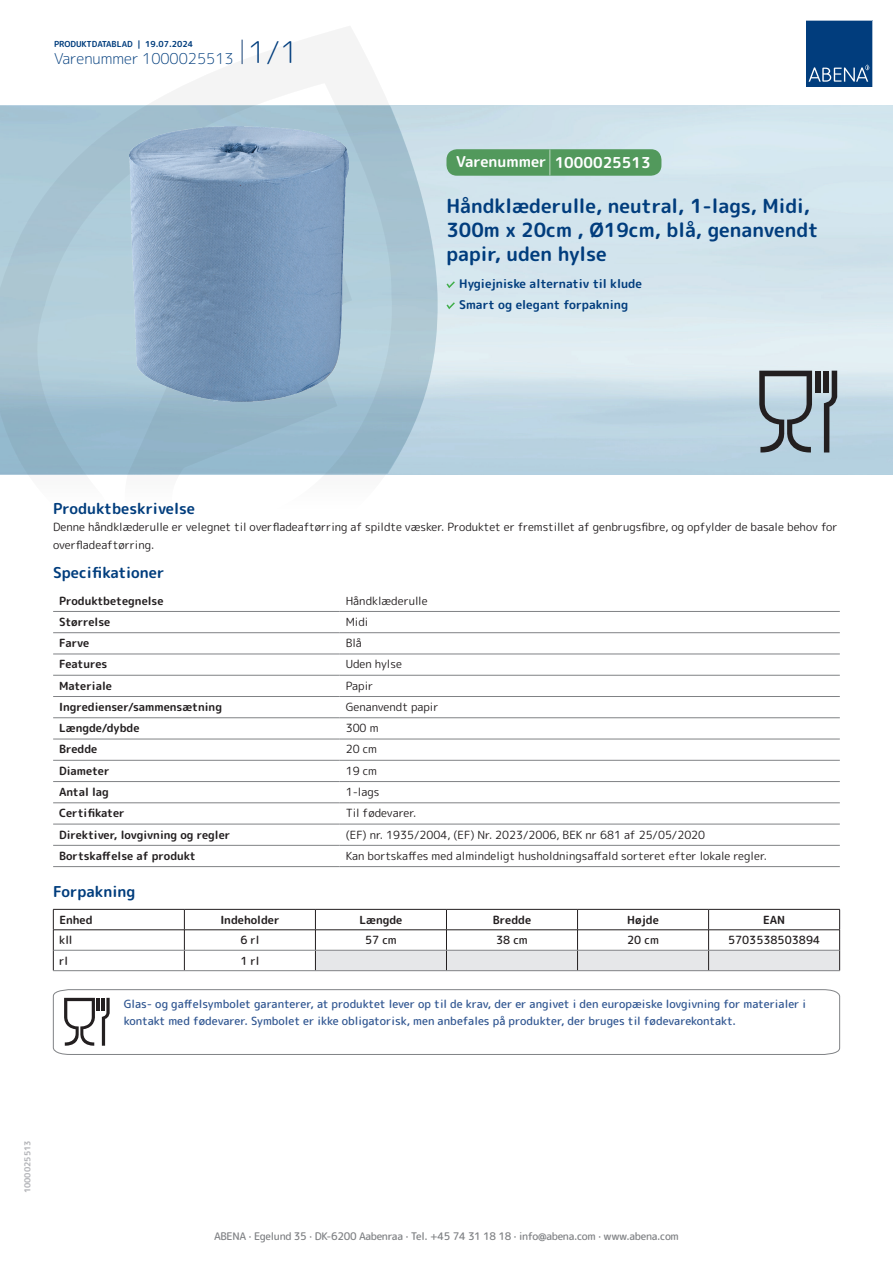
<style>
.page{position:relative;width:893px;height:1263px;background:#fff}
.page>*{position:absolute;margin:0;border:0;box-sizing:border-box;transform-origin:0 0}
.t1{font:700 19.5px/24px "Rounded Mplus 1 c";color:#013d7d}
.t2{font:700 15px "Rounded Mplus 1 c";color:#013d7d}
.t3{font:300 15px "Rounded Mplus 1 c";color:#013d7d}
.t4{font:700 15px "Rounded Mplus 1 c";color:#fff}
.t5{font:700 12px/21px "Rounded Mplus 1 c";color:#013d7d}
.t6{font:11.25px/18px "Rounded Mplus 1 c";color:#231f20}
.t7{font:500 11.25px/16.5px "Rounded Mplus 1 c";color:#305691}
.t8{font:700 11.25px "Rounded Mplus 1 c";color:#231f20}
.t9{font:500 11.25px "Rounded Mplus 1 c";color:#231f20}
.t10{font:500 10.5px "Rounded Mplus 1 c";letter-spacing:-.03em;color:#808285}
.t11{font:700 8.25px "Rounded Mplus 1 c";color:#013d7d}
.t12{font:700 8.25px "Rounded Mplus 1 c";color:#b2b3b7}
.s1{font-size:30px}
.s2{font-size:25.5px}
</style>
<div class="page">
<img style="left:439px;top:106px;width:454px;height:368px">
<svg style="left:0;top:26px;width:439px;height:449px"></svg>
<svg style="left:0;top:106px;width:438px;height:368px;background:#a6c3d2"></svg>
<svg style="left:242px;top:40px;width:1px;height:24px"></svg>
<svg style="left:806px;top:20px;width:67px;height:67px;background:#144b86"></svg>
<img style="left:130px;top:127px;width:218px;height:275px">
<hr style="left:53px;top:611px;width:287px;height:1px;background:#808285">
<hr style="left:340px;top:611px;width:500px;height:1px;background:#808285">
<hr style="left:53px;top:632px;width:287px;height:1px;background:#808285">
<hr style="left:340px;top:632px;width:500px;height:1px;background:#808285">
<hr style="left:53px;top:654px;width:287px;height:1px;background:#808285">
<hr style="left:340px;top:654px;width:500px;height:1px;background:#808285">
<hr style="left:53px;top:675px;width:287px;height:1px;background:#808285">
<hr style="left:340px;top:675px;width:500px;height:1px;background:#808285">
<hr style="left:53px;top:696px;width:287px;height:1px;background:#808285">
<hr style="left:340px;top:696px;width:500px;height:1px;background:#808285">
<hr style="left:53px;top:717px;width:287px;height:1px;background:#808285">
<hr style="left:340px;top:717px;width:500px;height:1px;background:#808285">
<hr style="left:53px;top:739px;width:287px;height:1px;background:#808285">
<hr style="left:340px;top:739px;width:500px;height:1px;background:#808285">
<hr style="left:53px;top:760px;width:287px;height:1px;background:#808285">
<hr style="left:340px;top:760px;width:500px;height:1px;background:#808285">
<hr style="left:53px;top:781px;width:287px;height:1px;background:#808285">
<hr style="left:340px;top:781px;width:500px;height:1px;background:#808285">
<hr style="left:53px;top:802px;width:287px;height:1px;background:#808285">
<hr style="left:340px;top:802px;width:500px;height:1px;background:#808285">
<hr style="left:53px;top:824px;width:287px;height:1px;background:#808285">
<hr style="left:340px;top:824px;width:500px;height:1px;background:#808285">
<hr style="left:53px;top:845px;width:287px;height:1px;background:#808285">
<hr style="left:340px;top:845px;width:500px;height:1px;background:#808285">
<hr style="left:53px;top:866px;width:287px;height:1px;background:#808285">
<hr style="left:340px;top:866px;width:500px;height:1px;background:#808285">
<hr style="left:53px;top:909px;width:131px;height:1px;background:#231f20">
<hr style="left:184px;top:909px;width:131px;height:1px;background:#231f20">
<hr style="left:53px;top:929px;width:131px;height:1px;background:#231f20">
<hr style="left:184px;top:929px;width:131px;height:1px;background:#231f20">
<svg style="left:53px;top:909px;width:1px;height:61px"></svg>
<svg style="left:184px;top:909px;width:1px;height:61px"></svg>
<svg style="left:315px;top:909px;width:525px;height:61px"></svg>
<hr style="left:54px;top:950px;width:130px;height:1px;background:#808285">
<hr style="left:184px;top:950px;width:131px;height:1px;background:#808285">
<hr style="left:315px;top:950px;width:131px;height:1px;background:#808285">
<hr style="left:446px;top:950px;width:131px;height:1px;background:#808285">
<hr style="left:577px;top:950px;width:132px;height:1px;background:#808285">
<hr style="left:709px;top:950px;width:130px;height:1px;background:#808285">
<hr style="left:53px;top:970px;width:131px;height:1px;background:#808285">
<hr style="left:184px;top:970px;width:131px;height:1px;background:#808285">
<hr style="left:315px;top:970px;width:131px;height:1px;background:#808285">
<hr style="left:446px;top:970px;width:131px;height:1px;background:#808285">
<hr style="left:577px;top:970px;width:132px;height:1px;background:#808285">
<hr style="left:709px;top:970px;width:131px;height:1px;background:#808285">
<svg style="left:53px;top:989px;width:787px;height:66px"></svg>
<svg style="left:824px;top:371px;width:13px;height:81px"></svg>
<div style="left:815px;top:371px;width:5px;height:22px;background:#231f20"></div>
<div style="left:823px;top:371px;width:6px;height:22px;background:#231f20"></div>
<svg style="left:759px;top:371px;width:53px;height:81px;background:#909ea7"></svg>
<svg style="left:446px;top:281px;width:9px;height:7px"></svg>
<svg style="left:446px;top:302px;width:9px;height:7px"></svg>
<div style="left:446px;top:149px;width:215px;height:27px;background:#52995c;border-radius:10px"></div>
<p class="t11" style="left:54px;top:38px;width:141px">PRODUKTDATABLAD | 19.07.2024</p>
<h2 class="t3" style="left:54px;top:48px;width:246px">Varenummer 1000025513 <span class="s1">1/1</span></h2>
<h2 class="t4" style="left:456px;top:152px;width:196px">Varenummer <span class="s2">|</span> 1000025513</h2>
<h1 class="t1" style="left:446px;top:194px;width:373px">Håndklæderulle, neutral, 1-lags, Midi,<br>300m x 20cm , Ø19cm, blå, genanvendt papir, uden hylse</h1>
<p class="t5" style="left:459px;top:273px;width:184px">Hygiejniske alternativ til klude<br>Smart og elegant forpakning</p>
<h2 class="t2" style="left:53px;top:498px;width:143px">Produktbeskrivelse</h2>
<p class="t6" style="left:53px;top:517px;width:786px">Denne håndklæderulle er velegnet til overfladeaftørring af spildte væsker. Produktet er fremstillet af genbrugsfibre, og opfylder de basale behov for overfladeaftørring.</p>
<h2 class="t2" style="left:53px;top:562px;width:113px">Specifikationer</h2>
<p class="t8" style="left:59px;top:592px;width:106px">Produktbetegnelse</p>
<p class="t6" style="left:346px;top:591px;width:83px">Håndklæderulle</p>
<p class="t8" style="left:59px;top:614px;width:53px">Størrelse</p>
<p class="t6" style="left:346px;top:613px;width:24px">Midi</p>
<p class="t8" style="left:59px;top:635px;width:32px">Farve</p>
<p class="t6" style="left:346px;top:634px;width:18px">Blå</p>
<p class="t8" style="left:59px;top:656px;width:50px">Features</p>
<p class="t6" style="left:346px;top:655px;width:58px">Uden hylse</p>
<p class="t8" style="left:59px;top:678px;width:54px">Materiale</p>
<p class="t6" style="left:346px;top:676px;width:29px">Papir</p>
<p class="t8" style="left:59px;top:699px;width:164px">Ingredienser/sammensætning</p>
<p class="t6" style="left:346px;top:698px;width:94px">Genanvendt papir</p>
<p class="t8" style="left:59px;top:720px;width:82px">Længde/dybde</p>
<p class="t6" style="left:346px;top:719px;width:34px">300 m</p>
<p class="t8" style="left:59px;top:741px;width:40px">Bredde</p>
<p class="t6" style="left:346px;top:740px;width:33px">20 cm</p>
<p class="t8" style="left:59px;top:763px;width:52px">Diameter</p>
<p class="t6" style="left:346px;top:762px;width:33px">19 cm</p>
<p class="t8" style="left:59px;top:784px;width:51px">Antal lag</p>
<p class="t6" style="left:346px;top:783px;width:35px">1-lags</p>
<p class="t8" style="left:59px;top:805px;width:67px">Certifikater</p>
<p class="t6" style="left:346px;top:804px;width:72px">Til fødevarer.</p>
<p class="t8" style="left:59px;top:826px;width:173px">Direktiver, lovgivning og regler</p>
<p class="t6" style="left:346px;top:825px;width:361px">(EF) nr. 1935/2004, (EF) Nr. 2023/2006, BEK nr 681 af 25/05/2020</p>
<p class="t8" style="left:59px;top:848px;width:138px">Bortskaffelse af produkt</p>
<p class="t6" style="left:346px;top:847px;width:423px">Kan bortskaffes med almindeligt husholdningsaffald sorteret efter lokale regler.</p>
<h2 class="t2" style="left:53px;top:881px;width:84px">Forpakning</h2>
<p class="t8" style="left:59px;top:912px;width:35px">Enhed</p>
<p class="t8" style="left:220px;top:912px;width:61px">Indeholder</p>
<p class="t8" style="left:359px;top:912px;width:44px">Længde</p>
<p class="t8" style="left:493px;top:912px;width:40px">Bredde</p>
<p class="t8" style="left:627px;top:912px;width:33px">Højde</p>
<p class="t8" style="left:763px;top:912px;width:24px">EAN</p>
<p class="t9" style="left:59px;top:932px;width:15px">kll</p>
<p class="t9" style="left:240px;top:932px;width:21px">6 rl</p>
<p class="t9" style="left:365px;top:932px;width:33px">57 cm</p>
<p class="t9" style="left:496px;top:932px;width:33px">38 cm</p>
<p class="t9" style="left:627px;top:932px;width:33px">20 cm</p>
<p class="t9" style="left:728px;top:932px;width:94px">5703538503894</p>
<p class="t9" style="left:59px;top:952px;width:10px">rl</p>
<p class="t9" style="left:240px;top:952px;width:21px">1 rl</p>
<p class="t7" style="left:124px;top:996px;width:684px">Glas- og gaffelsymbolet garanterer, at produktet lever op til de krav, der er angivet i den europæiske lovgivning for materialer i kontakt med fødevarer. Symbolet er ikke obligatorisk, men anbefales på produkter, der bruges til fødevarekontakt.</p>
<p class="t12" style="left:22px;top:1193px;width:54px;rotate:-90deg">1000025513</p>
<p class="t10" style="left:214px;top:1229px;width:466px">ABENA · Egelund 35 · DK-6200 Aabenraa · Tel. +45 74 31 18 18 · info@abena.com · www.abena.com</p>
</div>
